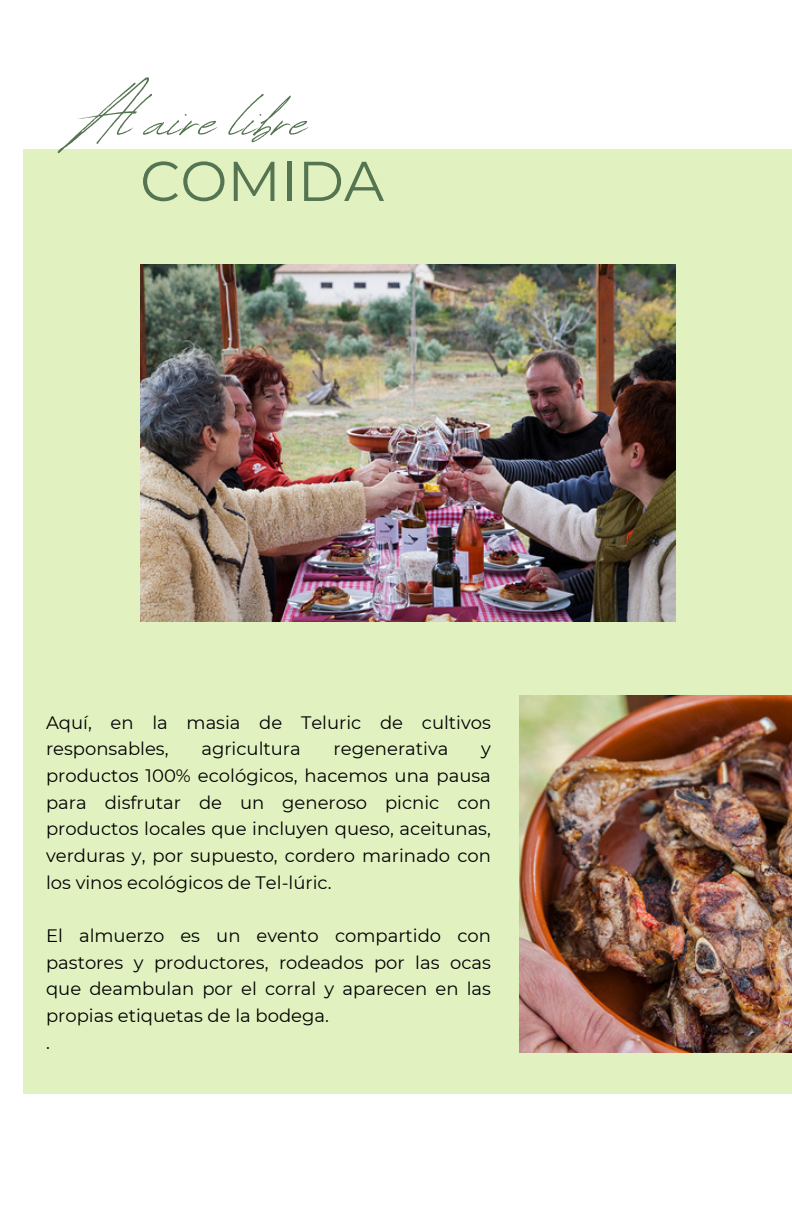
<style>
.page{position:relative;width:792px;height:1224px;background:#fff}
.page>*{position:absolute;margin:0;border:0;box-sizing:border-box;transform-origin:0 0}
.t1{font:81.2px "Revive 80 Signature";color:#557452}
.t2{font:56px "Montserrat";color:#557452}
.t3{font:18px/26.6px "Montserrat";color:#000001;text-align:justify}
</style>
<div class="page">
<div style="left:24px;top:149px;width:768px;height:944px;background:#e1f1c0"></div>
<img style="left:520px;top:695px;width:272px;height:357px">
<img style="left:140px;top:264px;width:536px;height:357px">
<p class="t1" style="left:75px;top:59px;width:235px">Al aire libre</p>
<p class="t2" style="left:140px;top:147px;width:246px">COMIDA</p>
<p class="t3" style="left:46px;top:709px;width:446px">Aquí, en la masia de Teluric de cultivos responsables,</p>
<p class="t3" style="left:201px;top:736px;width:101px">agricultura</p>
<p class="t3" style="left:334px;top:736px;width:116px">regenerativa</p>
<p class="t3" style="left:46px;top:736px;width:446px;text-indent:435px">y productos 100% ecológicos, hacemos una pausa para disfrutar de un generoso picnic con productos locales que incluyen queso, aceitunas, verduras y, por supuesto, cordero marinado con los vinos ecológicos de Tel-lúric.</p>
<p class="t3" style="left:46px;top:922px;width:446px">El almuerzo es un evento compartido con pastores y productores, rodeados por las ocas que deambulan por el corral y aparecen en las propias etiquetas de la bodega.</p>
<p class="t3" style="left:46px;top:1029px;width:5px">.</p>
</div>
